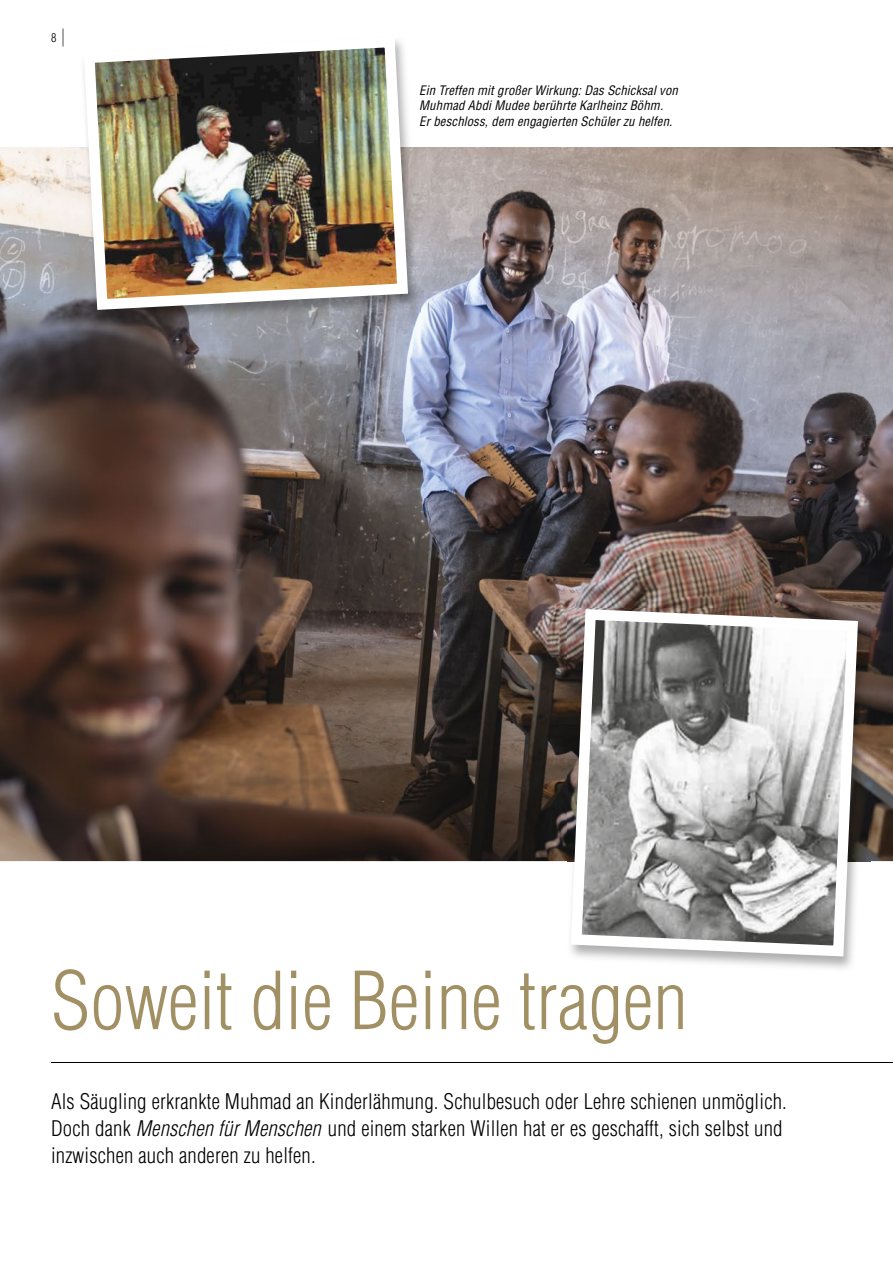
<style>
.page{position:relative;width:893px;height:1263px;background:#fff}
.page>*{position:absolute;margin:0;border:0;box-sizing:border-box;transform-origin:0 0}
.t1{font:300 condensed 78px "Helvetica";color:#a29065}
.t2{font:300 condensed 21px/27px "Helvetica";letter-spacing:.01em;color:#000}
.t3{font:italic condensed 12.75px/15.8px "Helvetica";letter-spacing:.01em;color:#000}
.t4{font:300 condensed 12px "Helvetica";color:#000}
.s1{font-size:18px}
.s2{font-style:italic}
</style>
<div class="page">
<img style="left:0;top:147px;width:893px;height:714px">
<img style="left:80px;top:147px;width:341px;height:178px">
<img style="left:78px;top:40px;width:336px;height:275px">
<img style="left:702px;top:608px;width:168px;height:361px">
<svg style="left:565px;top:604px;width:298px;height:358px"></svg>
<hr style="left:51px;top:1063px;width:842px;height:1px;background:#000">
<p class="t4" style="left:51px;top:30px;width:15px">8 <span class="s1">|</span></p>
<p class="t3" style="left:419px;top:82px;width:260px">Ein Treffen mit großer Wirkung: Das Schicksal von<br>Muhmad Abdi Mudee berührte Karlheinz Böhm.<br>Er beschloss, dem engagierten Schüler zu helfen.</p>
<h1 class="t1" style="left:51px;top:952px;width:638px">Soweit die Beine tragen</h1>
<p class="t2" style="left:51px;top:1088px;width:737px">Als Säugling erkrankte Muhmad an Kinderlähmung. Schulbesuch oder Lehre schienen unmöglich.<br>Doch dank <span class="s2">Menschen für Menschen</span> und einem starken Willen hat er es geschafft, sich selbst und inzwischen auch anderen zu helfen.</p>
</div>
